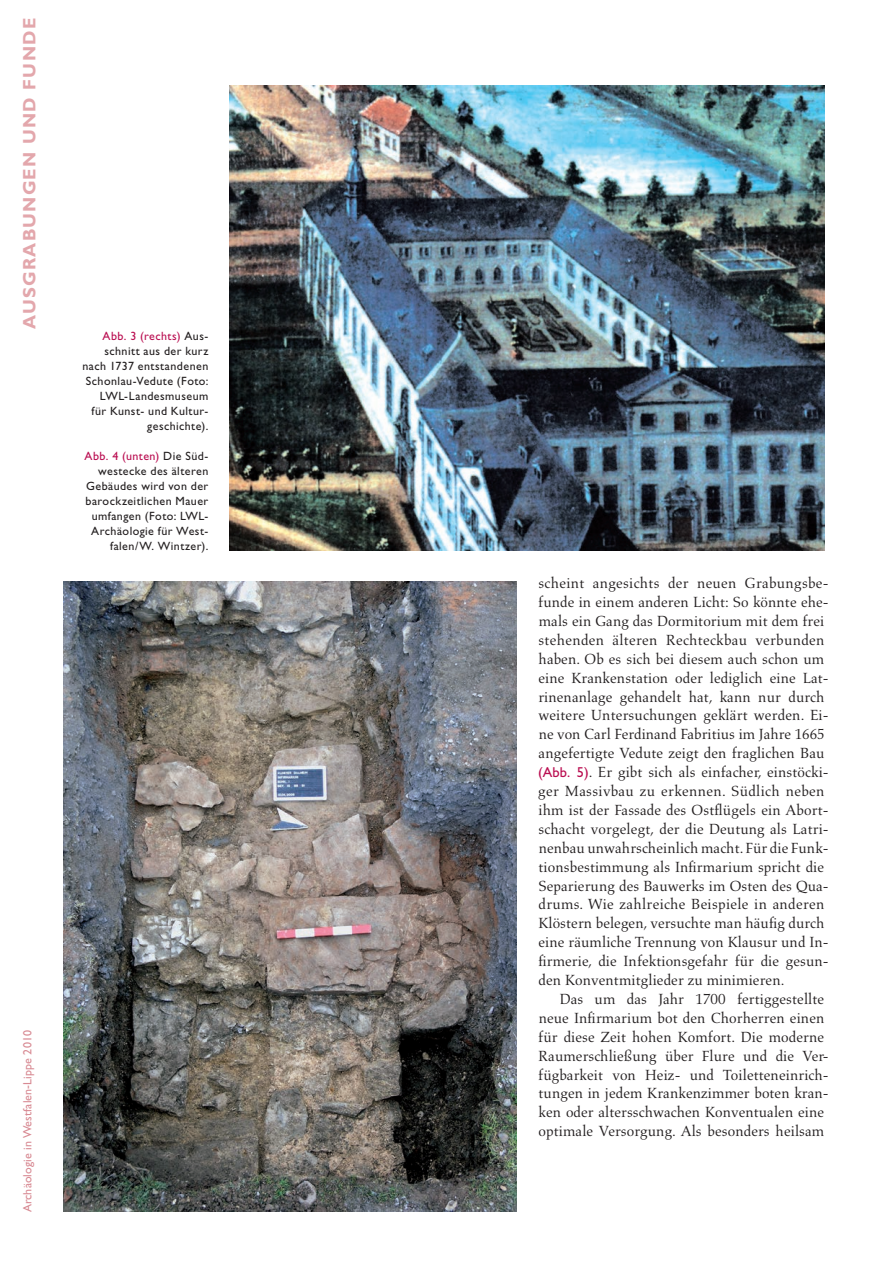
<style>
.page{position:relative;width:893px;height:1263px;background:#fff}
.page>*{position:absolute;margin:0;border:0;box-sizing:border-box;transform-origin:0 0}
.t1{font:18px "Gill Sans Std Bold 5";letter-spacing:.07em;color:#e3a7ac}
.t2{font:15px/18.9px "Aldus LT Std";letter-spacing:.005em;color:#231f20}
.t3{font:12px/15px "Gill Sans Std";letter-spacing:.035em;color:#231f20;text-align:right}
.t4{font:12px "Gill Sans Std 5";letter-spacing:.01em;color:#d88a93}
.s1{color:#ba0e51}
.s2{font-family:"Gill Sans Std";font-size:14.4px;color:#ba0e51}
</style>
<div class="page">
<img style="left:64px;top:581px;width:453px;height:631px">
<img style="left:230px;top:85px;width:595px;height:465px">
<p class="t1" style="left:19px;top:329px;width:312px;rotate:-90deg">AUSGRABUNGEN UND FUNDE</p>
<p class="t3" style="left:82px;top:329px;width:127px"><span class="s1">Abb. 3 (rechts)</span> Aus&shy;schnitt aus der kurz nach 1737 entstandenen<br>Schonlau-Vedute (Foto:<br>LWL-Landesmuseum für Kunst- und Kultur&shy;geschichte).</p>
<p class="t3" style="left:85px;top:449px;width:125px"><span class="s1">Abb. 4 (unten)</span> Die Süd&shy;westecke des älteren<br>Gebäudes wird von der barockzeitlichen Mauer umfangen (Foto: LWL-<br>Archäologie für West&shy;falen/W. Wintzer).</p>
<p class="t4" style="left:21px;top:1212px;width:184px;rotate:-90deg">Archäologie in Westfalen-Lippe 2010</p>
<p class="t2" style="left:538px;top:574px;width:292px">scheint angesichts der neuen Grabungsbe&shy;funde in einem anderen Licht: So könnte ehe&shy;mals ein Gang das Dormitorium mit dem frei stehenden älteren Rechteckbau verbunden haben. Ob es sich bei diesem auch schon um eine Krankenstation oder lediglich eine Lat&shy;rinenanlage gehandelt hat, kann nur durch weitere Untersuchungen geklärt werden. Ei&shy;ne von Carl Ferdinand Fabritius im Jahre 1665 angefertigte Vedute zeigt den fraglichen Bau <span class="s2">(Abb. 5)</span>. Er gibt sich als einfacher, einstöcki&shy;ger Massivbau zu erkennen. Südlich neben ihm ist der Fassade des Ostflügels ein Abort&shy;schacht vorgelegt, der die Deutung als Latri&shy;nenbau unwahrscheinlich macht. Für die Funk&shy;tionsbestimmung als Infirmarium spricht die Separierung des Bauwerks im Osten des Qua&shy;drums. Wie zahlreiche Beispiele in anderen Klöstern belegen, versuchte man häufig durch eine räumliche Trennung von Klausur und In&shy;firmerie, die Infektionsgefahr für die gesun&shy;den Konventmitglieder zu minimieren.</p>
<p class="t2" style="left:538px;top:990px;width:292px;text-indent:22px">Das um das Jahr 1700 fertiggestellte neue Infirmarium bot den Chorherren einen für diese Zeit hohen Komfort. Die moderne Raumerschließung über Flure und die Ver&shy;fügbarkeit von Heiz- und Toiletteneinrich&shy;tungen in jedem Krankenzimmer boten kran&shy;ken oder altersschwachen Konventualen eine optimale Versorgung. Als besonders heilsam</p>
</div>
